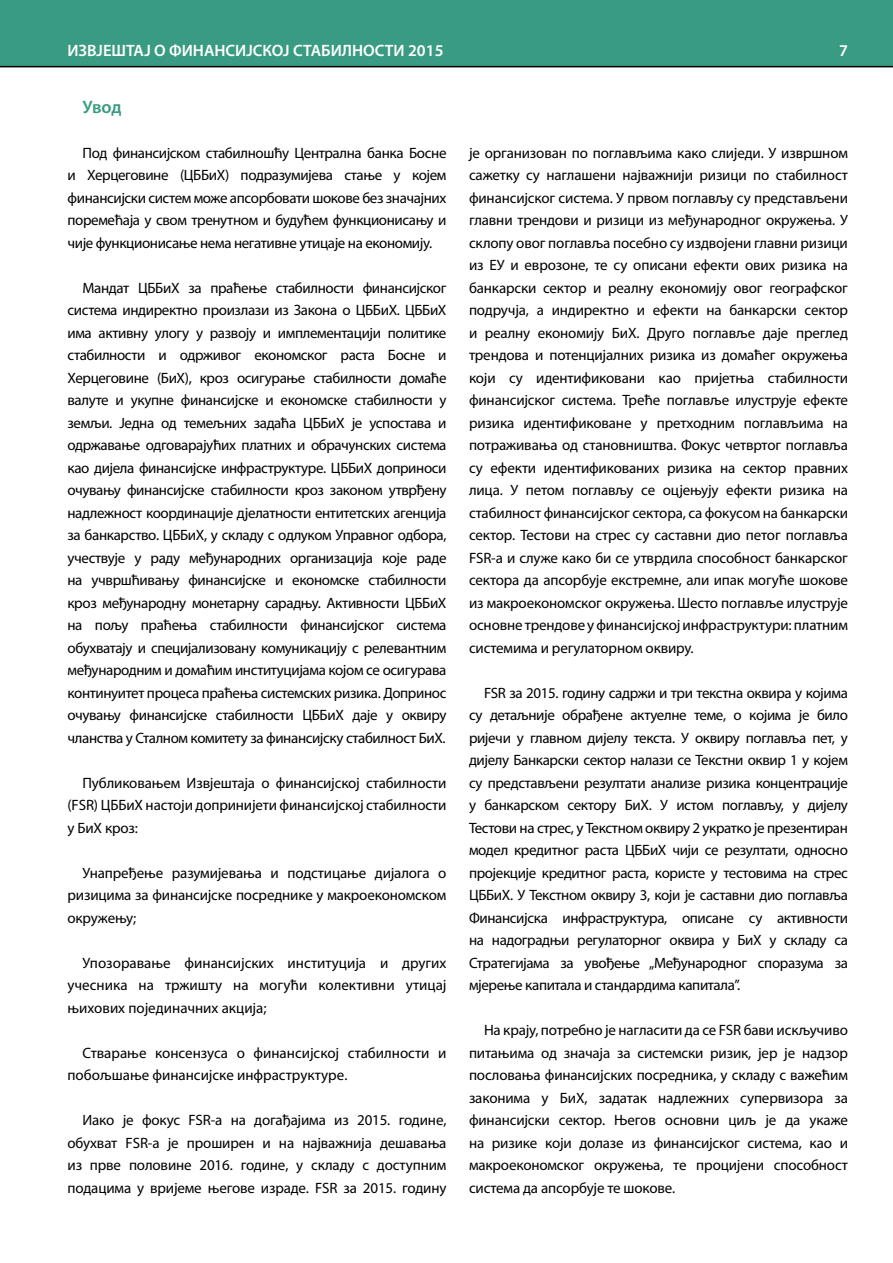
<style>
.page{position:relative;width:893px;height:1263px;background:#fff}
.page>*{position:absolute;margin:0;border:0;box-sizing:border-box;transform-origin:0 0}
.t1{font:600 18px "Myriad Pro";color:#399b81}
.t2{font:600 16.5px "Myriad Pro";color:#fff}
.t3{font:15px/22.5px "Myriad Pro";letter-spacing:-.01em;color:#000;text-align:justify}
</style>
<div class="page">
<div style="left:0;top:0;width:893px;height:67px;background:#399b81"></div>
<p class="t2" style="left:68px;top:40px;width:377px">ИЗВЈЕШТАЈ О ФИНАНСИЈСКОЈ СТАБИЛНОСТИ 2015</p>
<p class="t2" style="left:839px;top:40px;width:10px">7</p>
<p class="t1" style="left:82px;top:95px;width:41px">Увод</p>
<p class="t3" style="left:68px;top:141px;width:380px;text-indent:15px">Под финансијском стабилношћу Централна банка Босне и Херцеговине (ЦББиХ) подразумијева стање у којем финансијски систем може апсорбовати шокове без значајних поремећаја у свом тренутном и будућем функционисању и чије функционисање нема негативне утицаје на економију.</p>
<p class="t3" style="left:68px;top:276px;width:381px;text-indent:15px">Мандат ЦББиХ за праћење стабилности финансијског система индиректно произлази из Закона о ЦББиХ. ЦББиХ има активну улогу у развоју и имплементацији политике стабилности и одрживог економског раста Босне и Херцеговине (БиХ), кроз осигурање стабилности домаће валуте и укупне финансијске и економске стабилности у земљи. Једна од темељних задаћа ЦББиХ је успостава и одржавање одговарајућих платних и обрачунских система као дијела финансијске инфраструктуре. ЦББиХ доприноси очувању финансијске стабилности кроз законом утврђену надлежност координације дјелатности ентитетских агенција за банкарство. ЦББиХ, у складу с одлуком Управног одбора, учествује у раду међународних организација које раде на учвршћивању финансијске и економске стабилности кроз међународну монетарну сарадњу. Активности ЦББиХ на пољу праћења стабилности финансијског система обухватају и специјализовану комуникацију с релевантним међународним и домаћим институцијама којом се осигурава континуитет процеса праћења системских ризика. Допринос очувању финансијске стабилности ЦББиХ даје у оквиру чланства у Сталном комитету за финансијску стабилност БиХ.</p>
<p class="t3" style="left:68px;top:771px;width:380px;text-indent:15px">Публиковањем Извјештаја о финансијској стабилности (FSR) ЦББиХ настоји допринијети финансијској стабилности у БиХ кроз:</p>
<p class="t3" style="left:68px;top:861px;width:380px;text-indent:15px">Унапређење разумијевања и подстицање дијалога о ризицима за финансијске посреднике у макроекономском окружењу;</p>
<p class="t3" style="left:68px;top:951px;width:380px;text-indent:15px">Упозоравање финансијских институција и других учесника на тржишту на могући колективни утицај њихових појединачних акција;</p>
<p class="t3" style="left:68px;top:1041px;width:380px;text-indent:15px">Стварање консензуса о финансијској стабилности и побољшање финансијске инфраструктуре.</p>
<p class="t3" style="left:68px;top:1108px;width:380px;text-indent:15px">Иако је фокус FSR-а на догађајима из 2015. године, обухват FSR-а је проширен и на најважнија дешавања из прве половине 2016. године, у складу с доступним подацима у вријеме његове израде. FSR за 2015. годину</p>
<p class="t3" style="left:469px;top:141px;width:380px">jе организован по поглављима како слиједи. У извршном сажетку су наглашени најважнији ризици по стабилност финансијског система. У првом поглављу су представљени главни трендови и ризици из међународног окружења. У склопу овог поглавља посебно су издвојени главни ризици из ЕУ и еврозоне, те су описани ефекти ових ризика на банкарски сектор и реалну економију овог географског подручја, а индиректно и ефекти на банкарски сектор и реалну економију БиХ. Друго поглавље даје преглед трендова и потенцијалних ризика из домаћег окружења који су идентификовани као пријетња стабилности финансијског система. Треће поглавље илуструје ефекте ризика идентификоване у претходним поглављима на потраживања од становништва. Фокус четвртог поглавља су ефекти идентификованих ризика на сектор правних лица. У петом поглављу се оцјењују ефекти ризика на стабилност финансијског сектора, са фокусом на банкарски сектор. Тестови на стрес су саставни дио петог поглавља FSR-а и служе како би се утврдила способност банкарског сектора да апсорбује екстремне, али ипак могуће шокове из макроекономског окружења. Шесто поглавље илуструје основне трендове у финансијској инфраструктури: платним системима и регулаторном оквиру.</p>
<p class="t3" style="left:469px;top:681px;width:381px;text-indent:15px">FSR за 2015. годину садржи и три текстна оквира у којима су детаљније обрађене актуелне теме, о којима је било ријечи у главном дијелу текста. У оквиру поглавља пет, у дијелу Банкарски сектор налази се Текстни оквир 1 у којем су представљени резултати анализе ризика концентрације у банкарском сектору БиХ. У истом поглављу, у дијелу Тестови на стрес, у Текстном оквиру 2 укратко је презентиран модел кредитног раста ЦББиХ чији се резултати, односно пројекције кредитног раста, користе у тестовима на стрес ЦББиХ. У Текстном оквиру 3, који је саставни дио поглавља Финансијска инфраструктура, описане су активности на надоградњи регулаторног оквира у БиХ у складу са Стратегијама за увођење „Међународног споразума за мјерење капитала и стандардима капитала”.</p>
<p class="t3" style="left:469px;top:1018px;width:380px;text-indent:15px">На крају, потребно је нагласити да се FSR бави искључиво питањима од значаја за системски ризик, јер је надзор пословања финансијских посредника, у складу с важећим законима у БиХ, задатак надлежних супервизора за финансијски сектор. Његов основни циљ је да укаже на ризике који долазе из финансијског система, као и макроекономског окружења, те процијени способност система да апсорбује те шокове.</p>
</div>
